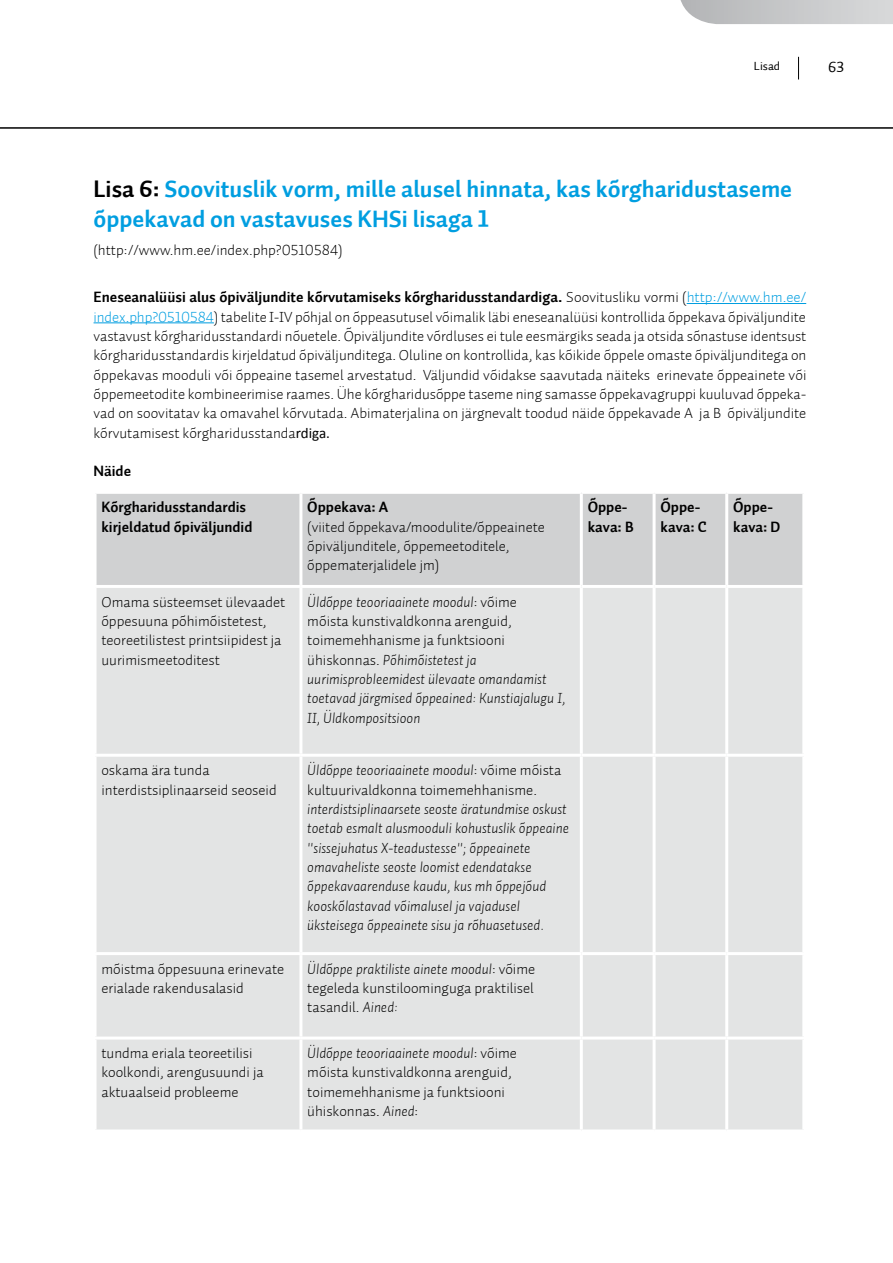
<style>
.page{position:relative;width:893px;height:1263px;background:#fff}
.page>*{position:absolute;margin:0;border:0;box-sizing:border-box;transform-origin:0 0}
.t1{font:24px/30px "Auto 1 Bold LF";color:#009ee0}
.t2{font:15px/19.4px "Auto 1 Light LF";color:#000}
.t3{font:15px/19.4px "Auto 1 Light Italic LF";color:#000}
.t4{font:15px/19.4px "Auto 1 Bold LF";color:#000}
.t5{font:15px "Auto 1 Regular LF";color:#000}
.t6{font:12px "Auto 1 Regular LF";color:#000}
.s1{color:#000}
.s2{font-family:"Auto 1 Light LF"}
.s3{font-family:"Auto 1 Light LF";color:#009ee0}
.s4{color:#009ee0}
.s5{font-family:"Calibri"}
.s6{font-family:"Auto 1 Light Italic LF"}
</style>
<div class="page">
<svg style="left:798px;top:57px;width:1px;height:22px"></svg>
<hr style="left:0;top:128px;width:893px;height:1px;background:#000">
<svg style="left:680px;top:0;width:213px;height:24px"></svg>
<hr style="left:687px;top:303px;width:119px;height:1px;background:#009ee0">
<hr style="left:94px;top:323px;width:120px;height:1px;background:#009ee0">
<div style="left:97px;top:494px;width:705px;height:91px;background:#d0d1d2"></div>
<div style="left:97px;top:588px;width:705px;height:541px;background:#e3e4e4"></div>
<hr style="left:299px;top:494px;width:3px;height:91px;background:#fff">
<hr style="left:580px;top:494px;width:3px;height:91px;background:#fff">
<hr style="left:653px;top:494px;width:3px;height:91px;background:#fff">
<hr style="left:725px;top:494px;width:3px;height:91px;background:#fff">
<hr style="left:299px;top:588px;width:3px;height:166px;background:#fff">
<hr style="left:580px;top:588px;width:3px;height:166px;background:#fff">
<hr style="left:653px;top:588px;width:3px;height:166px;background:#fff">
<hr style="left:725px;top:588px;width:3px;height:166px;background:#fff">
<hr style="left:94px;top:754px;width:207px;height:3px;background:#fff">
<hr style="left:301px;top:754px;width:280px;height:3px;background:#fff">
<hr style="left:299px;top:757px;width:3px;height:195px;background:#fff">
<hr style="left:581px;top:754px;width:73px;height:3px;background:#fff">
<hr style="left:580px;top:757px;width:3px;height:195px;background:#fff">
<hr style="left:654px;top:754px;width:73px;height:3px;background:#fff">
<hr style="left:653px;top:757px;width:3px;height:195px;background:#fff">
<hr style="left:727px;top:754px;width:78px;height:3px;background:#fff">
<hr style="left:725px;top:757px;width:3px;height:195px;background:#fff">
<hr style="left:94px;top:952px;width:207px;height:3px;background:#fff">
<hr style="left:301px;top:952px;width:280px;height:3px;background:#fff">
<hr style="left:299px;top:955px;width:3px;height:81px;background:#fff">
<hr style="left:581px;top:952px;width:73px;height:3px;background:#fff">
<hr style="left:580px;top:955px;width:3px;height:81px;background:#fff">
<hr style="left:654px;top:952px;width:73px;height:3px;background:#fff">
<hr style="left:653px;top:955px;width:3px;height:81px;background:#fff">
<hr style="left:727px;top:952px;width:78px;height:3px;background:#fff">
<hr style="left:725px;top:955px;width:3px;height:81px;background:#fff">
<hr style="left:94px;top:1036px;width:207px;height:3px;background:#fff">
<hr style="left:301px;top:1036px;width:280px;height:3px;background:#fff">
<hr style="left:299px;top:1039px;width:3px;height:90px;background:#fff">
<hr style="left:581px;top:1036px;width:73px;height:3px;background:#fff">
<hr style="left:580px;top:1039px;width:3px;height:90px;background:#fff">
<hr style="left:654px;top:1036px;width:73px;height:3px;background:#fff">
<hr style="left:653px;top:1039px;width:3px;height:90px;background:#fff">
<hr style="left:727px;top:1036px;width:78px;height:3px;background:#fff">
<hr style="left:725px;top:1039px;width:3px;height:90px;background:#fff">
<p class="t6" style="left:754px;top:58px;width:28px">Lisad</p>
<p class="t5" style="left:828px;top:58px;width:18px">63</p>
<h1 class="t1" style="left:94px;top:174px;width:700px"><span class="s1">Lisa 6:</span> Soovituslik vorm, mille alusel hinnata, kas kõrgharidustaseme õppekavad on vastavuses KHSi lisaga 1</h1>
<p class="t2" style="left:94px;top:240px;width:250px">(http://www.hm.ee/index.php?0510584)</p>
<p class="t4" style="left:94px;top:288px;width:714px">Eneseanalüüsi alus õpiväljundite kõrvutamiseks kõrgharidusstandardiga. <span class="s2">Soovitusliku vormi (</span><span class="s3">http://www.hm.ee/</span></p>
<p class="t2" style="left:94px;top:307px;width:714px;text-align:justify"><span class="s4">index.php?0510584</span>) tabelite I-IV põhjal on õppeasutusel võimalik läbi eneseanalüüsi kontrollida õppekava õpiväljundite vastavust kõrgharidusstandardi nõuetele. Õpiväljundite võrdluses ei tule eesmärgiks seada ja otsida sõnastuse identsust kõrgharidusstandardis kirjeldatud õpiväljunditega. Oluline on kontrollida, kas kõikide õppele omaste õpiväljunditega on õppekavas mooduli või õppeaine tasemel arvestatud. Väljundid võidakse saavutada näiteks erinevate õppeainete või õppemeetodite kombineerimise raames. Ühe kõrgharidusõppe taseme ning samasse õppekavagruppi kuuluvad õppeka&shy;vad on soovitatav ka omavahel kõrvutada. Abimaterjalina on järgnevalt toodud näide õppekavade A ja B õpiväljundite kõrvutamisest kõrgharidusstanda<span class="s5">rdiga.</span></p>
<p class="t4" style="left:94px;top:462px;width:39px">Näide</p>
<p class="t4" style="left:101px;top:498px;width:153px">Kõrgharidusstandardis kirjeldatud õpiväljundid</p>
<p class="t4" style="left:307px;top:498px;width:82px">Õppekava: A</p>
<p class="t4" style="left:588px;top:498px;width:48px">Õppe&shy;kava: B</p>
<p class="t4" style="left:660px;top:498px;width:48px">Õppe&shy;kava: C</p>
<p class="t4" style="left:733px;top:498px;width:49px">Õppe&shy;kava: D</p>
<p class="t2" style="left:307px;top:517px;width:239px">(viited õppekava/moodulite/õppeainete õpiväljunditele, õppemeetoditele, õppematerjalidele jm)</p>
<p class="t2" style="left:101px;top:592px;width:185px">Omama süsteemset ülevaadet õppesuuna põhimõistetest, teoreetilistest printsiipidest ja uurimismeetoditest</p>
<p class="t3" style="left:307px;top:591px;width:211px">Üldõppe teooriaainete moodul<span class="s2">: võime</span></p>
<p class="t2" style="left:307px;top:611px;width:206px">mõista kunstivaldkonna arenguid, toimemehhanisme ja funktsiooni</p>
<p class="t3" style="left:307px;top:650px;width:260px"><span class="s2">ühiskonnas.</span> Põhimõistetest ja uurimisprobleemidest ülevaate omandamist toetavad järgmised õppeained: Kunstiajalugu I, II, Üldkompositsioon</p>
<p class="t2" style="left:101px;top:760px;width:177px">oskama ära tunda interdistsiplinaarseid seoseid</p>
<p class="t3" style="left:307px;top:760px;width:256px">Üldõppe teooriaainete moodul<span class="s2">: võime mõista</span></p>
<p class="t2" style="left:307px;top:780px;width:231px">kultuurivaldkonna toimemehhanisme.</p>
<p class="t3" style="left:307px;top:799px;width:263px">interdistsiplinaarsete seoste äratundmise oskust toetab esmalt alusmooduli kohustuslik õppeaine "sissejuhatus X-teadustesse"; õppeainete omavaheliste seoste loomist edendatakse õppekavaarenduse kaudu, kus mh õppejõud kooskõlastavad võimalusel ja vajadusel üksteisega õppeainete sisu ja rõhuasetused.</p>
<p class="t2" style="left:101px;top:959px;width:184px">mõistma õppesuuna erinevate erialade rakendusalasid</p>
<p class="t3" style="left:307px;top:959px;width:229px">Üldõppe praktiliste ainete moodul<span class="s2">: võime</span></p>
<p class="t2" style="left:307px;top:978px;width:228px">tegeleda kunstiloominguga praktilisel tasandil. <span class="s6">Ained:</span></p>
<p class="t2" style="left:101px;top:1043px;width:164px">tundma eriala teoreetilisi koolkondi, arengusuundi ja aktuaalseid probleeme</p>
<p class="t3" style="left:307px;top:1043px;width:211px">Üldõppe teooriaainete moodul<span class="s2">: võime</span></p>
<p class="t2" style="left:307px;top:1063px;width:206px">mõista kunstivaldkonna arenguid, toimemehhanisme ja funktsiooni ühiskonnas. <span class="s6">Ained</span>:</p>
</div>
